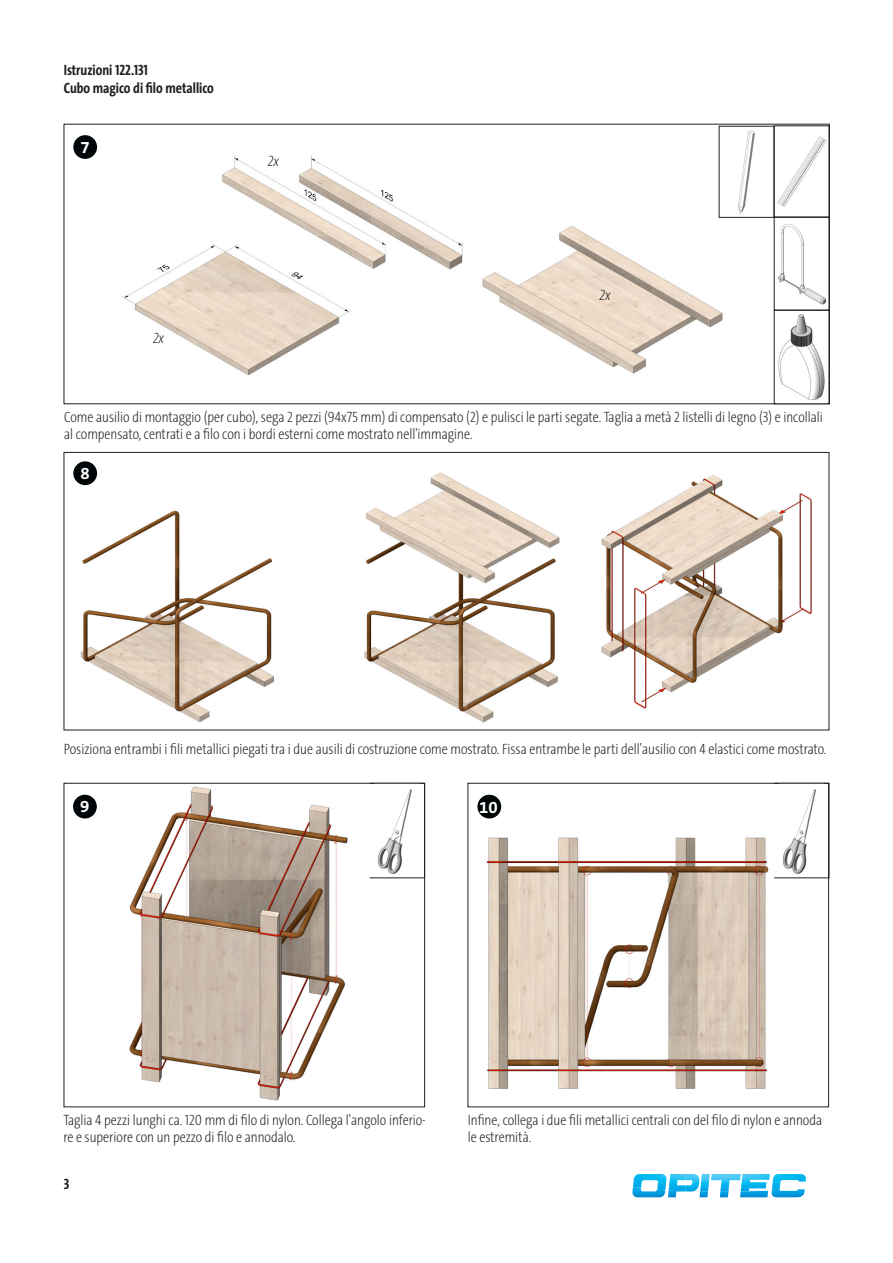
<style>
.page{position:relative;width:893px;height:1263px;background:#fff}
.page>*{position:absolute;margin:0;border:0;box-sizing:border-box;transform-origin:0 0}
.t1{font:700 16.8px "The Sans B W7";color:#fff}
.Anleitung-Info{font:200 15px/16.5px "The Sans Cd LF2";color:#231f20}
.Beschreibung_linksbü{font:700 15px "The Sans Cd LF7";color:#231f20}
.Anleitungstext-Inhal{font:italic 200 15px "The Sans Cd LF2";color:#231f20}
</style>
<div class="page">
<svg style="left:632px;top:1174px;width:174px;height:24px"></svg>
<img style="left:129px;top:786px;width:219px;height:315px">
<div style="left:64px;top:783px;width:361px;height:324px;border:1px solid #231f20"></div>
<img style="left:378px;top:789px;width:34px;height:85px">
<div style="left:370px;top:783px;width:55px;height:95px;border:1px solid #231f20"></div>
<img style="left:777px;top:136px;width:50px;height:71px">
<div style="left:774px;top:126px;width:55px;height:91px;border:1px solid #231f20"></div>
<img style="left:778px;top:223px;width:49px;height:82px">
<img style="left:122px;top:126px;width:601px;height:250px">
<img style="left:778px;top:314px;width:47px;height:86px">
<img style="left:738px;top:130px;width:17px;height:84px">
<div style="left:72px;top:794px;width:26px;height:25px;background:#000507;border-radius:50%"></div>
<div style="left:71px;top:793px;width:27px;height:27px;border:2px solid #fff;border-radius:50%"></div>
<div style="left:72px;top:134px;width:26px;height:26px;background:#000507;border-radius:50%"></div>
<div style="left:72px;top:133px;width:27px;height:28px;border:2px solid #fff;border-radius:50%"></div>
<img style="left:80px;top:472px;width:480px;height:251px">
<div style="left:72px;top:460px;width:26px;height:26px;background:#000507;border-radius:50%"></div>
<div style="left:72px;top:460px;width:27px;height:27px;border:2px solid #fff;border-radius:50%"></div>
<img style="left:601px;top:475px;width:211px;height:234px">
<img style="left:486px;top:837px;width:295px;height:252px">
<div style="left:468px;top:783px;width:361px;height:324px;border:1px solid #231f20"></div>
<img style="left:779px;top:789px;width:37px;height:87px">
<div style="left:774px;top:783px;width:55px;height:95px;border:1px solid #231f20"></div>
<div style="left:477px;top:794px;width:25px;height:25px;background:#000507;border-radius:50%"></div>
<div style="left:476px;top:793px;width:27px;height:27px;border:2px solid #fff;border-radius:50%"></div>
<p class="Beschreibung_linksbü" style="left:64px;top:60px;width:86px">Istruzioni 122.131</p>
<p class="Beschreibung_linksbü" style="left:64px;top:78px;width:152px">Cubo magico di filo metallico</p>
<p class="t1" style="left:81px;top:136px;width:11px">7</p>
<p class="Anleitungstext-Inhal" style="left:153px;top:329px;width:13px">2x</p>
<p class="Anleitungstext-Inhal" style="left:268px;top:151px;width:13px">2x</p>
<p class="Anleitungstext-Inhal" style="left:600px;top:286px;width:13px">2x</p>
<p class="Anleitung-Info" style="left:64px;top:408px;width:760px">Come ausilio di montaggio (per cubo), sega 2 pezzi (94x75 mm) di compensato (2) e pulisci le parti segate. Taglia a metà 2 listelli di legno (3) e incollali al compensato, centrati e a filo con i bordi esterni come mostrato nell'immagine.</p>
<p class="t1" style="left:81px;top:462px;width:11px">8</p>
<p class="Anleitung-Info" style="left:64px;top:740px;width:764px">Posiziona entrambi i fili metallici piegati tra i due ausili di costruzione come mostrato. Fissa entrambe le parti dell'ausilio con 4 elastici come mostrato.</p>
<p class="t1" style="left:80px;top:796px;width:11px">9</p>
<p class="t1" style="left:479px;top:796px;width:20px">10</p>
<p class="Anleitung-Info" style="left:63px;top:1111px;width:363px">Taglia 4 pezzi lunghi ca. 120 mm di filo di nylon. Collega l'angolo inferio&shy;re e superiore con un pezzo di filo e annodalo.</p>
<p class="Beschreibung_linksbü" style="left:64px;top:1174px;width:7px">3</p>
<p class="Anleitung-Info" style="left:468px;top:1111px;width:356px">Infine, collega i due fili metallici centrali con del filo di nylon e annoda le estremità.</p>
</div>
